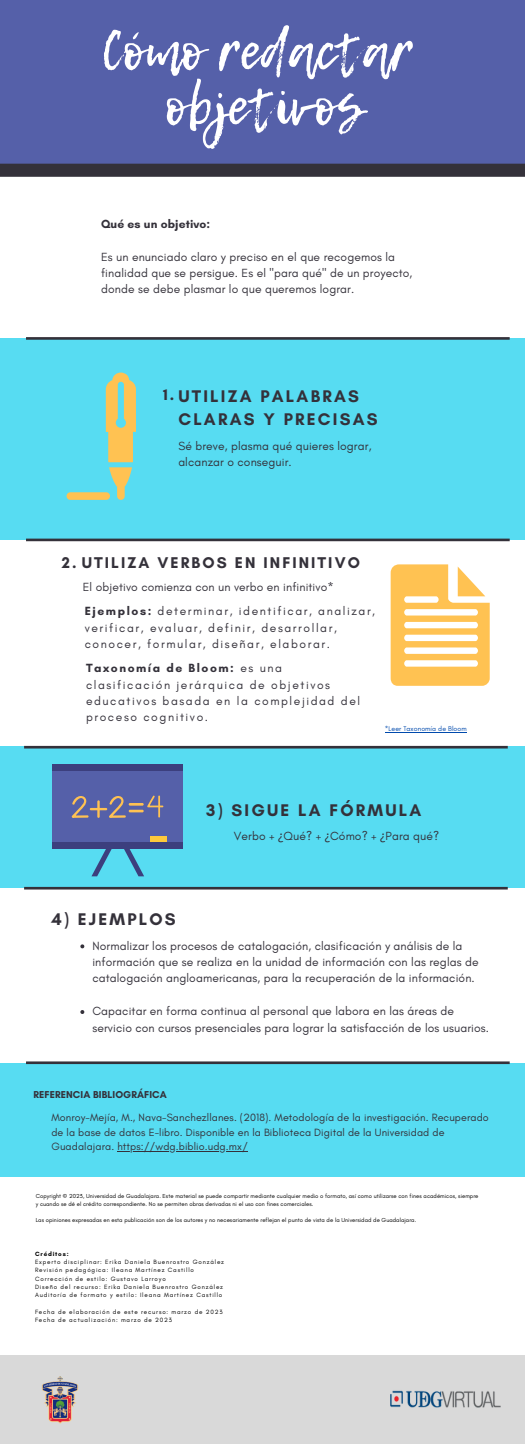
<style>
.page{position:relative;width:525px;height:1444px;background:#57dcf2}
.page>*{position:absolute;margin:0;border:0;box-sizing:border-box;transform-origin:0 0}
.t1{font:51.62px/55.1px "Lemon Tuesday";color:#fff;text-align:center}
.t2{font:700 17.24px/23.6px "Glacial Indifference";letter-spacing:.13em;color:#34313a}
.t3{font:700 15.92px "Glacial Indifference";letter-spacing:.13em;color:#34313a}
.t4{font:12.08px/16.4px "Glacial Indifference";letter-spacing:.01em;color:#34313a}
.t5{font:12.08px/16.4px "Glacial Indifference";letter-spacing:.13em;color:#34313a}
.t6{font:700 12.08px "Glacial Indifference";letter-spacing:.01em;color:#34313a}
.t7{font:10.76px/14.4px "Glacial Indifference";letter-spacing:.01em;color:#34313a}
.t8{font:700 10.15px "Glacial Indifference";letter-spacing:.01em;color:#34313a}
.t9{font:7px "Glacial Indifference";letter-spacing:.01em;color:#004aad}
.t10{font:6.3px/8.3px "Glacial Indifference";letter-spacing:.13em;color:#000}
.t11{font:700 6.3px "Glacial Indifference";letter-spacing:.13em;color:#000}
.t12{font:5.95px/7.9px "Glacial Indifference";letter-spacing:.01em;color:#000}
.s1{font-weight:700}
.s2{font-family:"Noto Sans"}
</style>
<div class="page">
<div style="left:0;top:1354px;width:525px;height:90px;background:#d9d9d9"></div>
<div style="left:0;top:1177px;width:525px;height:178px;background:#fff"></div>
<div style="left:0;top:888px;width:525px;height:174px;background:#fff"></div>
<div style="left:0;top:540px;width:524px;height:206px;background:#fff"></div>
<svg style="left:391px;top:564px;width:99px;height:122px"></svg>
<svg style="left:67px;top:372px;width:69px;height:128px"></svg>
<svg style="left:91px;top:849px;width:53px;height:27px"></svg>
<div style="left:53px;top:764px;width:130px;height:85px;background:#5560a9"></div>
<div style="left:53px;top:842px;width:130px;height:7px;background:#3c3f7e"></div>
<div style="left:53px;top:764px;width:130px;height:7px;background:#3c3f7e"></div>
<div style="left:150px;top:836px;width:17px;height:6px;background:#fdc93b"></div>
<svg style="left:71px;top:795px;width:93px;height:23px"></svg>
<hr style="left:158px;top:795px;width:2px;height:23px;background:#ffc252">
<img style="left:42px;top:1376px;width:36px;height:48px">
<img style="left:391px;top:1390px;width:109px;height:18px">
<div style="left:0;top:0;width:525px;height:165px;background:#5560a9"></div>
<div style="left:0;top:173px;width:525px;height:165px;background:#fff"></div>
<hr style="left:26px;top:337px;width:484px;height:3px;background:#34313a">
<div style="left:0;top:164px;width:525px;height:13px;background:#34313a"></div>
<hr style="left:26px;top:539px;width:484px;height:2px;background:#34313a">
<hr style="left:24px;top:746px;width:484px;height:2px;background:#34313a">
<hr style="left:24px;top:887px;width:484px;height:2px;background:#34313a">
<hr style="left:26px;top:1061px;width:484px;height:3px;background:#34313a">
<hr style="left:117px;top:1151px;width:131px;height:1px;background:#34313a">
<svg style="left:80px;top:944px;width:4px;height:4px"></svg>
<svg style="left:80px;top:1010px;width:4px;height:4px"></svg>
<hr style="left:385px;top:732px;width:82px;height:1px;background:#004aad">
<h1 class="t1" style="left:101px;top:23px;width:313px">Cómo redactar objetivos</h1>
<p class="t6" style="left:101px;top:216px;width:111px">Qué es un objetivo:</p>
<p class="t4" style="left:101px;top:248px;width:313px">Es un enunciado claro y preciso en el que recogemos la finalidad que se persigue. Es el "para qué" de un proyecto, donde se debe plasmar lo que queremos lograr.</p>
<h3 class="t3" style="left:163px;top:385px;width:13px">1.</h3>
<h2 class="t2" style="left:178px;top:384px;width:201px">UTILIZA PALABRAS<br>CLARAS Y PRECISAS</h2>
<p class="t4" style="left:178px;top:437px;width:195px">Sé breve, plasma qué quieres lograr, alcanzar o conseguir.</p>
<h3 class="t3" style="left:62px;top:553px;width:299px">2. UTILIZA VERBOS EN INFINITIVO</h3>
<p class="t4" style="left:83px;top:578px;width:253px">El objetivo comienza con un verbo en infinitivo*</p>
<p class="t5" style="left:85px;top:603px;width:292px"><span class="s1">Ejemplos:</span> determinar, identificar, analizar, verificar, evaluar, definir, desarrollar, conocer, formular, diseñar, elaborar.</p>
<p class="t5" style="left:86px;top:660px;width:276px"><span class="s1">Taxonomía de Bloom:</span> es una clasificación jerárquica de objetivos educativos basada en la complejidad del proceso cognitivo.</p>
<p class="t9" style="left:385px;top:724px;width:83px">*Leer Taxonomía de Bloom</p>
<h2 class="t2" style="left:206px;top:798px;width:217px">3) SIGUE LA FÓRMULA</h2>
<p class="t4" style="left:234px;top:827px;width:207px">Verbo + <span class="s2">¿</span>Qué? + <span class="s2">¿</span>Cómo? + <span class="s2">¿</span>Para qué?</p>
<h2 class="t2" style="left:51px;top:907px;width:126px">4) EJEMPLOS</h2>
<p class="t4" style="left:92px;top:937px;width:388px">Normalizar los procesos de catalogación, clasificación y análisis de la información que se realiza en la unidad de información con las reglas de catalogación angloamericanas, para la recuperación de la información.</p>
<p class="t4" style="left:92px;top:1003px;width:398px">Capacitar en forma continua al personal que labora en las áreas de servicio con cursos presenciales para lograr la satisfacción de los usuarios.</p>
<p class="t8" style="left:33px;top:1088px;width:135px">REFERENCIA BIBLIOGRÁFICA</p>
<p class="t7" style="left:51px;top:1110px;width:439px">Monroy-Mejía, M., Nava-Sanchezllanes. (2018). Metodología de la investigación. Recuperado de la base de datos E-libro. Disponible en la Biblioteca Digital de la Universidad de<br>Guadalajara. https://wdg.biblio.udg.mx/</p>
<p class="t12" style="left:36px;top:1192px;width:444px">Copyright © 2023, Universidad de Guadalajara. Este material se puede compartir mediante cualquier medio o formato, así como utilizarse con fines académicos, siempre y cuando se dé el crédito correspondiente. No se permiten obras derivadas ni el uso con fines comerciales.</p>
<p class="t12" style="left:36px;top:1215px;width:382px">Las opiniones expresadas en esta publicación son de los autores y no necesariamente reflejan el punto de vista de la Universidad de Guadalajara.</p>
<p class="t11" style="left:35px;top:1249px;width:35px">Créditos:</p>
<p class="t10" style="left:35px;top:1257px;width:191px">Experto disciplinar: Erika Daniela Buenrostro González Revisión pedagógica: Ileana Martínez Castillo Corrección de estilo: Gustavo Larroyo<br>Diseño del recurso: Erika Daniela Buenrostro González Auditoría de formato y estilo: Ileana Martínez Castillo</p>
<p class="t10" style="left:35px;top:1307px;width:189px">Fecha de elaboración de este recurso: marzo de 2023<br>Fecha de actualización: marzo de 2023</p>
</div>
